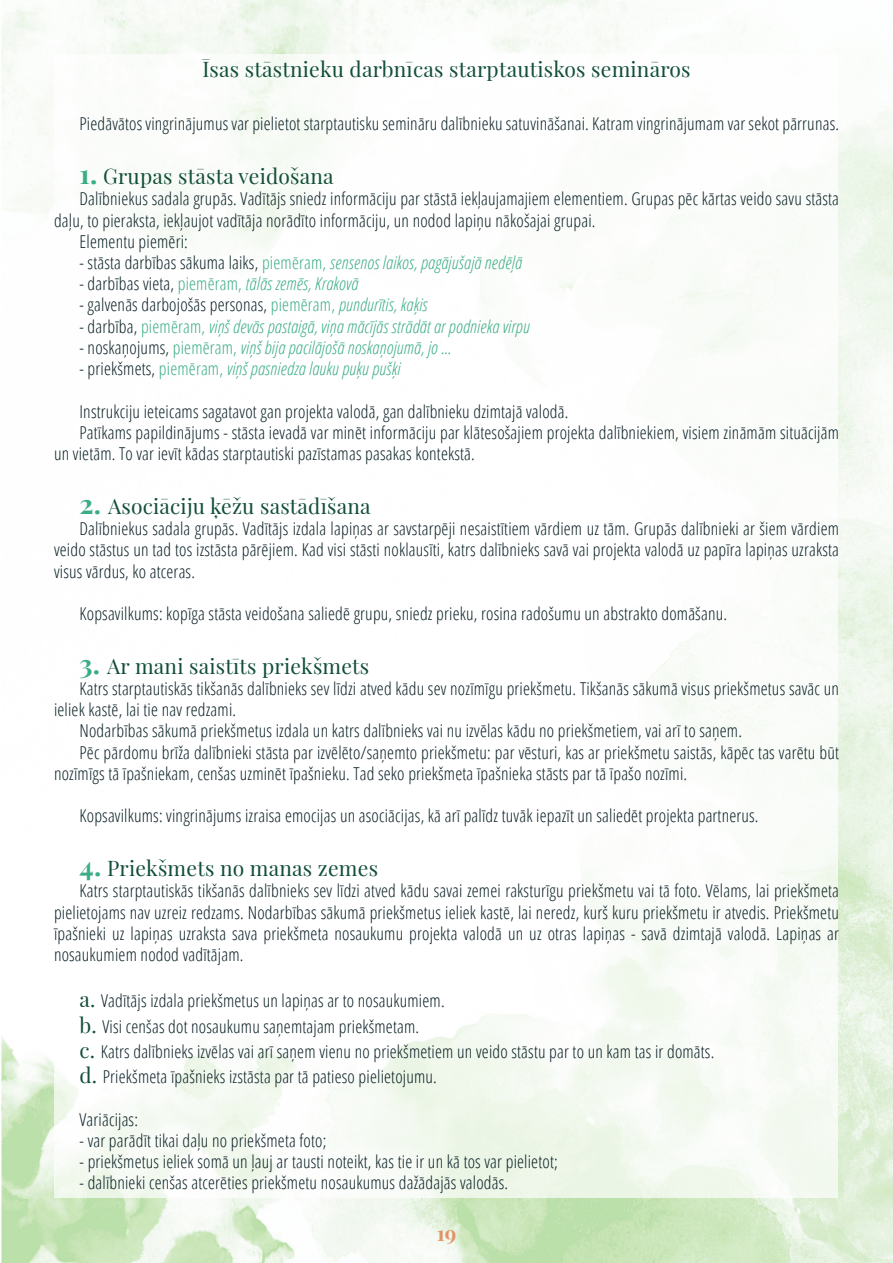
<style>
.page{position:relative;width:893px;height:1263px;background:#fff}
.page>*{position:absolute;margin:0;border:0;box-sizing:border-box;transform-origin:0 0}
.t1{font:21px "Playfair Display";letter-spacing:.01em;color:#114e38}
.t2{font:700 21px "Playfair Display";color:#e29467}
.t3{font:300 17.7px/21.3px "Open Sans Condensed";letter-spacing:.01em;color:#081e24;text-align:justify}
.t4{font:italic 300 17.7px "Open Sans Condensed";letter-spacing:.01em;color:#3aad84}
.s1{font-weight:700;font-size:27px;color:#3aad84}
.s2{font-style:normal;color:#081e24}
.s3{font-style:normal}
.s4{color:#3aad84}
.s5{font-style:italic;color:#3aad84}
.s6{font-family:"Playfair Display";font-weight:400;font-size:21px;color:#114e38}
</style>
<div class="page">
<img style="left:1px;top:0;width:892px;height:1263px">
<div style="left:54px;top:54px;width:783px;height:1144px;background:#fff"></div>
<p class="t1" style="left:202px;top:52px;width:490px">Īsas stāstnieku darbnīcas starptautiskos semināros</p>
<p class="t3" style="left:80px;top:113px;width:761px">Piedāvātos vingrinājumus var pielietot starptautisku semināru dalībnieku satuvināšanai. Katram vingrinājumam var sekot pārrunas.</p>
<p class="t1" style="left:80px;top:160px;width:256px"><span class="s1">1.</span> Grupas stāsta veidošana</p>
<p class="t3" style="left:80px;top:188px;width:761px">Dalībniekus sadala grupās. Vadītājs sniedz informāciju par stāstā iekļaujamajiem elementiem. Grupas pēc kārtas veido savu stāsta</p>
<p class="t3" style="left:54px;top:209px;width:543px">daļu, to pieraksta, iekļaujot vadītāja norādīto informāciju, un nodod lapiņu nākošajai grupai.</p>
<p class="t3" style="left:80px;top:230px;width:110px">Elementu piemēri:</p>
<p class="t4" style="left:80px;top:251px;width:444px"><span class="s2">- stāsta darbības sākuma laiks,</span> <span class="s3">piemēram,</span> sensenos laikos, pagājušajā nedēļā</p>
<p class="t4" style="left:80px;top:272px;width:280px"><span class="s2">- darbības vieta,</span> <span class="s3">piemēram,</span> tālās zemēs, Krakovā</p>
<p class="t3" style="left:80px;top:294px;width:349px">- galvenās darbojošās personas, <span class="s4">piemēram,</span> <span class="s5">pundurītis, kaķis</span></p>
<p class="t4" style="left:80px;top:314px;width:451px"><span class="s2">- darbība,</span> <span class="s3">piemēram,</span> viņš devās pastaigā, viņa mācījās strādāt ar podnieka virpu</p>
<p class="t4" style="left:80px;top:335px;width:373px"><span class="s2">- noskaņojums,</span> <span class="s3">piemēram,</span> viņš bija pacilājošā noskaņojumā, jo ...</p>
<p class="t4" style="left:80px;top:357px;width:322px"><span class="s2">- priekšmets,</span> <span class="s3">piemēram,</span> viņš pasniedza lauku puķu pušķi</p>
<p class="t3" style="left:80px;top:400px;width:490px">Instrukciju ieteicams sagatavot gan projekta valodā, gan dalībnieku dzimtajā valodā.</p>
<p class="t3" style="left:80px;top:421px;width:761px">Patīkams papildinājums - stāsta ievadā var minēt informāciju par klātesošajiem projekta dalībniekiem, visiem zināmām situācijām</p>
<p class="t3" style="left:54px;top:442px;width:422px">un vietām. To var ievīt kādas starptautiski pazīstamas pasakas kontekstā.</p>
<p class="t1" style="left:80px;top:489px;width:293px"><span class="s1">2.</span> Asociāciju ķēžu sastādīšana</p>
<p class="t3" style="left:54px;top:517px;width:786px;text-indent:26px">Dalībniekus sadala grupās. Vadītājs izdala lapiņas ar savstarpēji nesaistītiem vārdiem uz tām. Grupās dalībnieki ar šiem vārdiem veido stāstus un tad tos izstāsta pārējiem. Kad visi stāsti noklausīti, katrs dalībnieks savā vai projekta valodā uz papīra lapiņas uzraksta visus vārdus, ko atceras.</p>
<p class="t3" style="left:80px;top:602px;width:649px">Kopsavilkums: kopīga stāsta veidošana saliedē grupu, sniedz prieku, rosina radošumu un abstrakto domāšanu.</p>
<p class="t1" style="left:80px;top:649px;width:291px"><span class="s1">3.</span> Ar mani saistīts priekšmets</p>
<p class="t3" style="left:80px;top:677px;width:761px">Katrs starptautiskās tikšanās dalībnieks sev līdzi atved kādu sev nozīmīgu priekšmetu. Tikšanās sākumā visus priekšmetus savāc un</p>
<p class="t3" style="left:54px;top:698px;width:184px">ieliek kastē, lai tie nav redzami.</p>
<p class="t3" style="left:80px;top:720px;width:664px">Nodarbības sākumā priekšmetus izdala un katrs dalībnieks vai nu izvēlas kādu no priekšmetiem, vai arī to saņem.</p>
<p class="t3" style="left:80px;top:741px;width:761px">Pēc pārdomu brīža dalībnieki stāsta par izvēlēto/saņemto priekšmetu: par vēsturi, kas ar priekšmetu saistās, kāpēc tas varētu būt</p>
<p class="t3" style="left:54px;top:762px;width:635px">nozīmīgs tā īpašniekam, cenšas uzminēt īpašnieku. Tad seko priekšmeta īpašnieka stāsts par tā īpašo nozīmi.</p>
<p class="t3" style="left:80px;top:805px;width:681px">Kopsavilkums: vingrinājums izraisa emocijas un asociācijas, kā arī palīdz tuvāk iepazīt un saliedēt projekta partnerus.</p>
<p class="t1" style="left:80px;top:852px;width:300px"><span class="s1">4.</span> Priekšmets no manas zemes</p>
<p class="t3" style="left:54px;top:880px;width:786px;text-indent:26px">Katrs starptautiskās tikšanās dalībnieks sev līdzi atved kādu savai zemei raksturīgu priekšmetu vai tā foto. Vēlams, lai priekšmeta pielietojams nav uzreiz redzams. Nodarbības sākumā priekšmetus ieliek kastē, lai neredz, kurš kuru priekšmetu ir atvedis. Priekšmetu īpašnieki uz lapiņas uzraksta sava priekšmeta nosaukumu projekta valodā un uz otras lapiņas - savā dzimtajā valodā. Lapiņas ar nosaukumiem nodod vadītājam.</p>
<p class="t3" style="left:80px;top:988px;width:636px;line-height:25.2px;text-align:left"><span class="s6">a.</span> Vadītājs izdala priekšmetus un lapiņas ar to nosaukumiem.<br><span class="s6">b.</span> Visi cenšas dot nosaukumu saņemtajam priekšmetam.<br><span class="s6">c.</span> Katrs dalībnieks izvēlas vai arī saņem vienu no priekšmetiem un veido stāstu par to un kam tas ir domāts. <span class="s6">d.</span> Priekšmeta īpašnieks izstāsta par tā patieso pielietojumu.</p>
<p class="t3" style="left:80px;top:1108px;width:60px">Variācijas:</p>
<p class="t3" style="left:80px;top:1129px;width:248px">- var parādīt tikai daļu no priekšmeta foto;</p>
<p class="t3" style="left:80px;top:1150px;width:480px">- priekšmetus ieliek somā un ļauj ar tausti noteikt, kas tie ir un kā tos var pielietot;</p>
<p class="t3" style="left:80px;top:1171px;width:430px">- dalībnieki cenšas atcerēties priekšmetu nosaukumus dažādajās valodās.</p>
<p class="t2" style="left:437px;top:1217px;width:21px">19</p>
</div>
